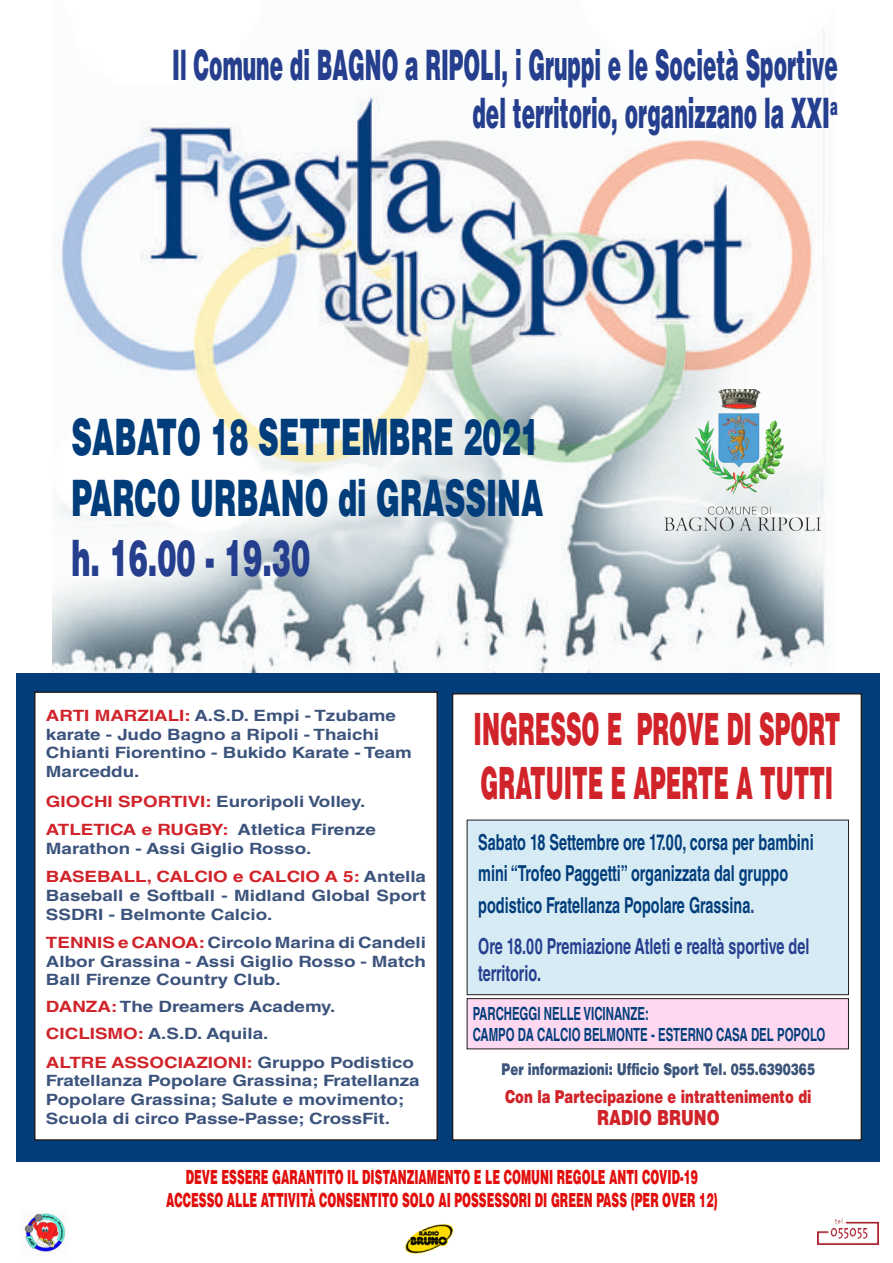
<style>
.page{position:relative;width:893px;height:1263px;background:#fff}
.page>*{position:absolute;margin:0;border:0;box-sizing:border-box;transform-origin:0 0}
.t1{font:900 50.25px "Helvetica LT Std";color:#013d7a;scale:.57 1}
.t2{font:900 50.25px "Helvetica LT Std";color:#253f8e;scale:.57 1}
.t3{font:900 44.55px "Helvetica LT Std";color:#d1232a;scale:.48 1}
.t4{font:900 42px "Helvetica LT Std";color:#253f8e;scale:.48 1}
.t5{font:700 22.05px/31.5px "Helvetica LT Std";color:#013d7a;scale:.65 1}
.t6{font:700 22.05px/26.4px "Helvetica LT Std";color:#253f8e;scale:.65 1}
.t7{font:900 20.85px "Helvetica LT Std";color:#d1232a;scale:.74 1}
.t8{font:900 19.5px "Helvetica LT Std";color:#e20e0c;scale:.55 1}
.t9{font:700 18.15px "Helvetica LT Std";color:#013d7a;scale:.63 1}
.t10{font:900 17.85px "Helvetica LT Std";color:#d1232a;scale:.74 1}
.t11{font:900 16.2px "Helvetica LT Std";color:#3c547a;scale:.74 1}
.t12{font:700 15.6px/18.8px "Helvetica LT Std";color:#3c537c;scale:1.21 1}
.s1{color:#d1232a}
.s2{color:#253f8e}
</style>
<div class="page">
<img style="left:53px;top:30px;width:774px;height:643px">
<div style="left:16px;top:673px;width:863px;height:488px;background:#013d7a"></div>
<div style="left:35px;top:692px;width:402px;height:448px;background:#fff"></div>
<div style="left:34px;top:691px;width:404px;height:450px;border:2px solid #231f20"></div>
<div style="left:453px;top:694px;width:408px;height:446px;background:#fff"></div>
<div style="left:452px;top:693px;width:410px;height:448px;border:2px solid #231f20"></div>
<img style="left:664px;top:389px;width:157px;height:142px">
<img style="left:817px;top:1219px;width:62px;height:25px">
<img style="left:24px;top:1213px;width:42px;height:39px">
<img style="left:404px;top:1223px;width:50px;height:31px">
<div style="left:467px;top:820px;width:381px;height:175px;background:#d7ebf5"></div>
<div style="left:467px;top:820px;width:382px;height:175px;border:1px solid #231f20"></div>
<div style="left:467px;top:999px;width:381px;height:50px;background:#fdd8f0"></div>
<div style="left:467px;top:998px;width:382px;height:51px;border:1px solid #231f20"></div>
<p class="t4" style="left:172px;top:38px;width:1388px">Il Comune di BAGNO a RIPOLI, i Gruppi e le Società Sportive</p>
<p class="t4" style="left:472px;top:86px;width:763px">del territorio, organizzano la XXI<sup>a</sup></p>
<p class="t1" style="left:72px;top:404px;width:823px">SABATO 18 SETTEMBRE 2021</p>
<p class="t1" style="left:72px;top:465px;width:829px">PARCO URBANO di GRASSINA</p>
<p class="t2" style="left:72px;top:525px;width:420px">h. 16.00 - 19.30</p>
<p class="t12" style="left:46px;top:706px;width:304px"><span class="s1">ARTI MARZIALI:</span> A.S.D. Empi - Tzubame karate - Judo Bagno a Ripoli - Thaichi<br>Chianti Fiorentino - Bukido Karate - Team<br>Marceddu.</p>
<p class="t12" style="left:46px;top:792px;width:265px"><span class="s1">GIOCHI SPORTIVI:</span> Euroripoli Volley.</p>
<p class="t12" style="left:46px;top:820px;width:274px"><span class="s1">ATLETICA e RUGBY:</span> Atletica Firenze<br>Marathon - Assi Giglio Rosso.</p>
<p class="t12" style="left:46px;top:867px;width:316px;text-align:justify"><span class="s1">BASEBALL, CALCIO e CALCIO A 5:</span> Antella Baseball e Softball - Midland Global Sport SSDRI - Belmonte Calcio.</p>
<p class="t12" style="left:46px;top:933px;width:316px"><span class="s1">TENNIS e CANOA:</span> Circolo Marina di Candeli</p>
<p class="t12" style="left:46px;top:951px;width:316px">Albor Grassina - Assi Giglio Rosso - Match<br>Ball Firenze Country Club.</p>
<p class="t12" style="left:46px;top:997px;width:241px"><span class="s1">DANZA:</span> The Dreamers Academy.</p>
<p class="t12" style="left:46px;top:1024px;width:185px"><span class="s1">CICLISMO:</span> A.S.D. Aquila.</p>
<p class="t12" style="left:46px;top:1052px;width:310px"><span class="s1">ALTRE ASSOCIAZIONI:</span> Gruppo Podistico Fratellanza Popolare Grassina; Fratellanza Popolare Grassina; Salute e movimento; Scuola di circo Passe-Passe; CrossFit.</p>
<p class="t3" style="left:474px;top:699px;width:766px">INGRESSO E PROVE DI SPORT</p>
<p class="t3" style="left:481px;top:753px;width:736px">GRATUITE E APERTE A TUTTI</p>
<p class="t5" style="left:478px;top:826px;width:518px">Sabato 18 Settembre ore 17.00, corsa per bambini mini “Trofeo Paggetti” organizzata dal gruppo podistico Fratellanza Popolare Grassina<span class="s2">.</span></p>
<p class="t6" style="left:478px;top:933px;width:511px">Ore 18.00 Premiazione Atleti e realtà sportive del territorio.</p>
<p class="t9" style="left:473px;top:1002px;width:281px">PARCHEGGI NELLE VICINANZE:</p>
<p class="t9" style="left:473px;top:1024px;width:561px">CAMPO DA CALCIO BELMONTE - ESTERNO CASA DEL POPOLO</p>
<p class="t11" style="left:502px;top:1058px;width:425px">Per informazioni: Ufficio Sport Tel. 055.6390365</p>
<p class="t10" style="left:505px;top:1085px;width:416px">Con la Partecipazione e intrattenimento di</p>
<p class="t7" style="left:597px;top:1104px;width:167px">RADIO BRUNO</p>
<p class="t8" style="left:186px;top:1164px;width:933px">DEVE ESSERE GARANTITO IL DISTANZIAMENTO E LE COMUNI REGOLE ANTI COVID-19</p>
<p class="t8" style="left:166px;top:1187px;width:1004px">ACCESSO ALLE ATTIVITÀ CONSENTITO SOLO AI POSSESSORI DI GREEN PASS (PER OVER 12)</p>
</div>
